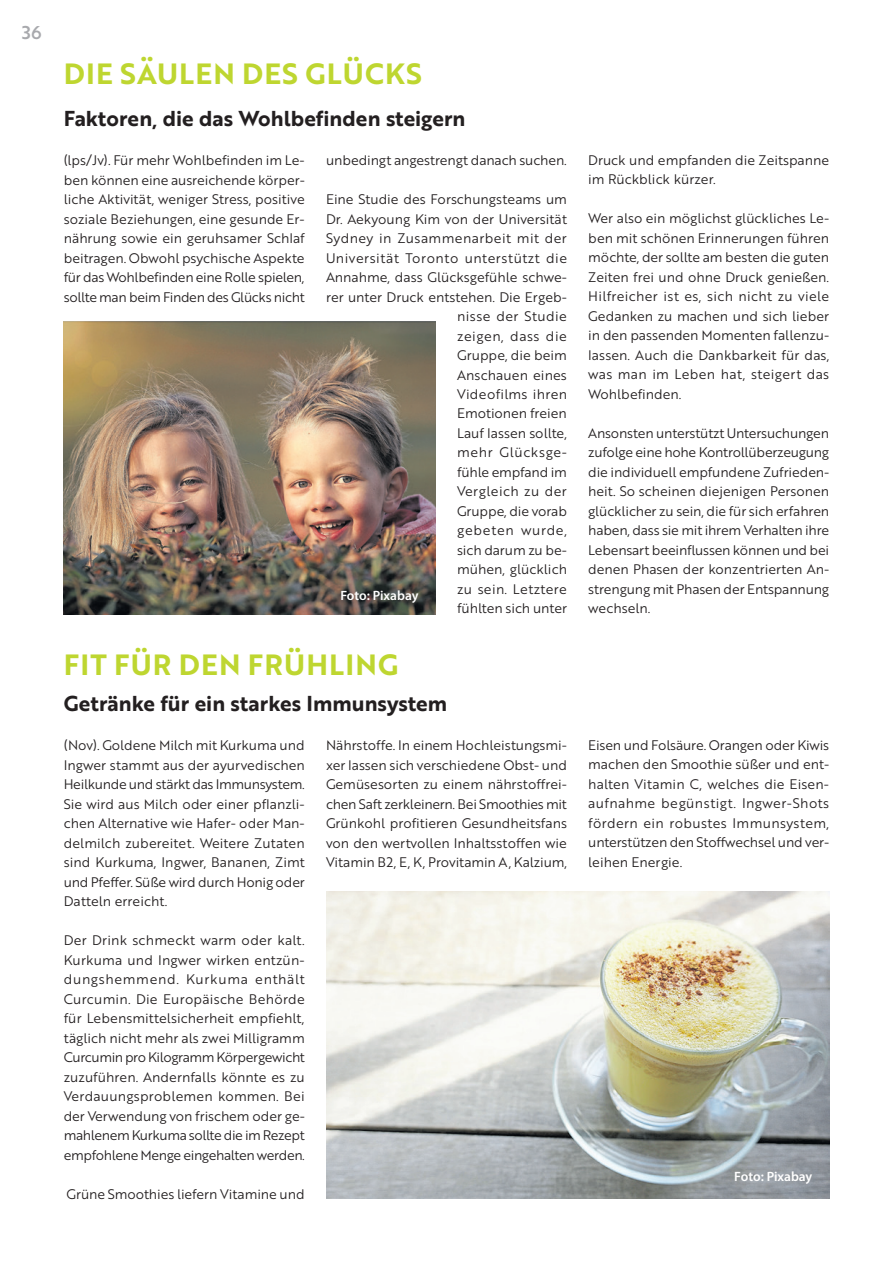
<style>
.page{position:relative;width:893px;height:1263px;background:#fff}
.page>*{position:absolute;margin:0;border:0;box-sizing:border-box;transform-origin:0 0}
.t1{font:28.5px "Brother 1816 Bold";letter-spacing:.04em;color:#bed630}
.t2{font:21px "Brother 1816 Bold";color:#231f20}
.t3{font:18px "Brother 1816 Medium";color:#a8a9ad}
.t4{font:13.5px/19.5px "Brother 1816 Book";color:#231f20;text-align:justify}
.t5{font:600 13.5px "Myriad Pro";color:#fff}
</style>
<div class="page">
<img style="left:64px;top:321px;width:372px;height:293px">
<img style="left:326px;top:891px;width:503px;height:308px">
<h3 class="t3" style="left:22px;top:19px;width:21px">36</h3>
<h1 class="t1" style="left:64px;top:52px;width:359px">DIE SÄULEN DES GLÜCKS</h1>
<h2 class="t2" style="left:64px;top:103px;width:403px">Faktoren, die das Wohlbefinden steigern</h2>
<p class="t4" style="left:64px;top:150px;width:243px">(lps/Jv). Für mehr Wohlbefinden im Le&shy;ben können eine ausreichende körper&shy;liche Aktivität, weniger Stress, positive soziale Beziehungen, eine gesunde Er&shy;nährung sowie ein geruhsamer Schlaf beitragen. Obwohl psychische Aspekte für das Wohlbefinden eine Rolle spielen, sollte man beim Finden des Glücks nicht</p>
<p class="t4" style="left:326px;top:150px;width:242px">unbedingt angestrengt danach suchen.</p>
<p class="t4" style="left:326px;top:189px;width:243px;text-align:right">Eine Studie des Forschungsteams um<br>Dr. Aekyoung Kim von der Universität<br>Sydney in Zusammenarbeit mit der<br>Universität Toronto unterstützt die<br>Annahme, dass Glücksgefühle schwe&shy;rer unter Druck entstehen. Die Ergeb&shy;nisse der Studie<br>zeigen, dass die<br>Gruppe, die beim<br>Anschauen eines<br>Videofilms ihren<br>Emotionen freien<br>Lauf lassen sollte,<br>mehr Glücksge-<br>fühle empfand im<br>Vergleich zu der<br>Gruppe, die vorab<br>gebeten wurde,<br>sich darum zu be-<br>mühen, glücklich<br>zu sein. Letztere<br>fühlten sich unter</p>
<p class="t5" style="left:340px;top:586px;width:80px">Foto: Pixabay</p>
<h1 class="t1" style="left:64px;top:643px;width:336px">FIT FÜR DEN FRÜHLING</h1>
<h2 class="t2" style="left:64px;top:688px;width:385px">Getränke für ein starkes Immunsystem</h2>
<p class="t4" style="left:588px;top:150px;width:242px">Druck und empfanden die Zeitspanne im Rückblick kürzer.</p>
<p class="t4" style="left:588px;top:208px;width:243px">Wer also ein möglichst glückliches Le&shy;ben mit schönen Erinnerungen führen möchte, der sollte am besten die guten Zeiten frei und ohne Druck genießen.<br>Hilfreicher ist es, sich nicht zu viele Gedanken zu machen und sich lieber in den passenden Momenten fallenzu&shy;lassen. Auch die Dankbarkeit für das, was man im Leben hat, steigert das Wohlbefinden.</p>
<p class="t4" style="left:588px;top:423px;width:243px">Ansonsten unterstützt Untersuchungen zufolge eine hohe Kontrollüberzeugung die individuell empfundene Zufrieden&shy;heit. So scheinen diejenigen Personen glücklicher zu sein, die für sich erfahren haben, dass sie mit ihrem Verhalten ihre Lebensart beeinflussen können und bei denen Phasen der konzentrierten An&shy;strengung mit Phasen der Entspannung wechseln.</p>
<p class="t4" style="left:64px;top:735px;width:243px">(Nov). Goldene Milch mit Kurkuma und Ingwer stammt aus der ayurvedischen Heilkunde und stärkt das Immunsystem.<br>Sie wird aus Milch oder einer pflanzli&shy;chen Alternative wie Hafer- oder Man&shy;delmilch zubereitet. Weitere Zutaten sind Kurkuma, Ingwer, Bananen, Zimt und Pfeffer. Süße wird durch Honig oder Datteln erreicht.</p>
<p class="t4" style="left:64px;top:930px;width:243px">Der Drink schmeckt warm oder kalt.<br>Kurkuma und Ingwer wirken entzün&shy;dungshemmend. Kurkuma enthält Curcumin. Die Europäische Behörde für Lebensmittelsicherheit empfiehlt, täglich nicht mehr als zwei Milligramm Curcumin pro Kilogramm Körpergewicht zuzuführen. Andernfalls könnte es zu Verdauungsproblemen kommen. Bei der Verwendung von frischem oder ge&shy;mahlenem Kurkuma sollte die im Rezept empfohlene Menge eingehalten werden.</p>
<p class="t4" style="left:67px;top:1183px;width:240px">Grüne Smoothies liefern Vitamine und</p>
<p class="t4" style="left:326px;top:735px;width:243px">Nährstoffe. In einem Hochleistungsmi&shy;xer lassen sich verschiedene Obst- und Gemüsesorten zu einem nährstoffrei&shy;chen Saft zerkleinern. Bei Smoothies mit Grünkohl profitieren Gesundheitsfans von den wertvollen Inhaltsstoffen wie Vitamin B2, E, K, Provitamin A, Kalzium,</p>
<p class="t4" style="left:588px;top:735px;width:242px">Eisen und Folsäure. Orangen oder Kiwis machen den Smoothie süßer und ent&shy;halten Vitamin C, welches die Eisen&shy;aufnahme begünstigt. Ingwer-Shots fördern ein robustes Immunsystem, unterstützen den Stoffwechsel und ver&shy;leihen Energie.</p>
<p class="t5" style="left:734px;top:1168px;width:80px">Foto: Pixabay</p>
</div>
